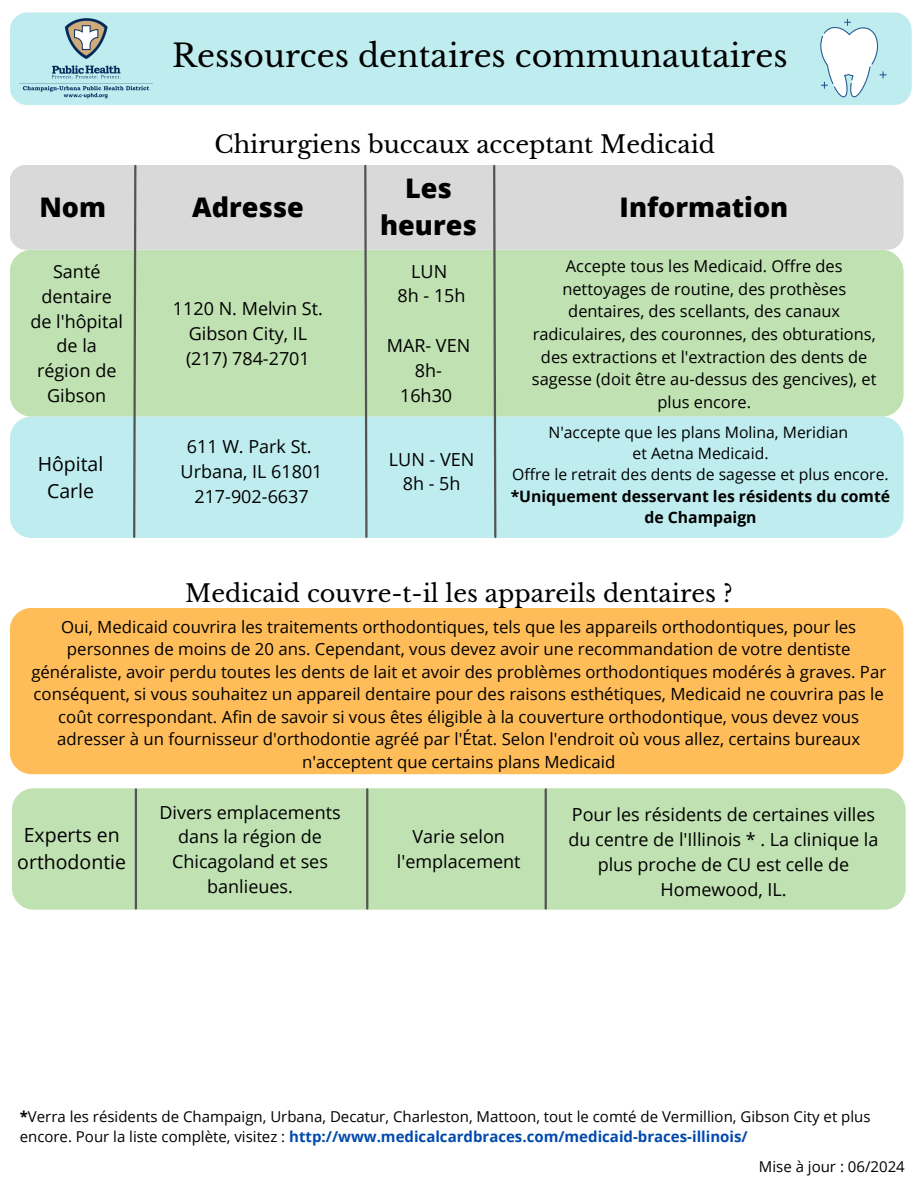
<style>
.page{position:relative;width:918px;height:1188px;background:#fff}
.page>*{position:absolute;margin:0;border:0;box-sizing:border-box;transform-origin:0 0}
.t1{font:31.35px "Libre Baskerville";color:#000}
.t2{font:800 27px/37.2px "Open Sans";color:#000;text-align:center}
.t3{font:24px "Libre Baskerville";color:#000}
.t4{font:19.5px/27px "Open Sans";color:#000;text-align:center}
.t5{font:18px/24.8px "Open Sans";color:#000;text-align:center}
.t6{font:16.8px/22.5px "Open Sans";color:#000;text-align:center}
.t7{font:16.35px/22.5px "Open Sans";color:#000;text-align:center}
.t8{font:15.75px/21.3px "Open Sans";color:#000;text-align:center}
.t9{font:15px/20.2px "Open Sans";color:#000}
.s1{font-weight:700}
.s2{font-weight:700;color:#004aad}
</style>
<div class="page">
<div style="left:10px;top:12px;width:902px;height:93px;background:#bfedef;border-radius:17px"></div>
<div style="left:10px;top:250px;width:893px;height:167px;background:#c0e1b1;border-radius:22px"></div>
<div style="left:10px;top:165px;width:894px;height:85px;background:#d9d9d9;border-radius:16px"></div>
<div style="left:10px;top:608px;width:894px;height:166px;background:#ffbd59;border-radius:22px"></div>
<div style="left:10px;top:417px;width:894px;height:121px;background:#bfedef;border-radius:22px"></div>
<svg style="left:132px;top:164px;width:6px;height:374px"></svg>
<svg style="left:363px;top:164px;width:6px;height:374px"></svg>
<svg style="left:492px;top:165px;width:6px;height:373px"></svg>
<svg style="left:820px;top:19px;width:67px;height:79px"></svg>
<img style="left:19px;top:19px;width:134px;height:80px">
<div style="left:12px;top:788px;width:894px;height:122px;background:#c0e1b1;border-radius:22px"></div>
<hr style="left:545px;top:789px;width:2px;height:120px;background:#545454">
<hr style="left:366px;top:789px;width:2px;height:120px;background:#545454">
<hr style="left:135px;top:789px;width:2px;height:120px;background:#545454">
<p class="t1" style="left:172px;top:37px;width:617px">Ressources dentaires communautaires</p>
<h4 class="t3" style="left:214px;top:130px;width:502px">Chirurgiens buccaux acceptant Medicaid</h4>
<h4 class="t2" style="left:620px;top:188px;width:170px">Information</h4>
<h3 class="t2" style="left:380px;top:169px;width:98px">Les heures</h3>
<h1 class="t2" style="left:39px;top:188px;width:68px">Nom</h1>
<p class="t2" style="left:192px;top:188px;width:113px">Adresse</p>
<h4 class="t5" style="left:30px;top:259px;width:94px">Santé dentaire de l'hôpital de la région de<br>Gibson</h4>
<h2 class="t4" style="left:38px;top:450px;width:67px">Hôpital<br>Carle</h2>
<h5 class="t5" style="left:173px;top:296px;width:151px">1120 N. Melvin St.<br>Gibson City, IL (217) 784-2701</h5>
<h2 class="t5" style="left:181px;top:434px;width:143px">611 W. Park St.<br>Urbana, IL 61801<br>217-902-6637</h2>
<h4 class="t5" style="left:398px;top:258px;width:70px">LUN<br>8h - 15h</h4>
<p class="t5" style="left:387px;top:333px;width:85px">MAR- VEN<br>8h-<br>16h30</p>
<h4 class="t5" style="left:389px;top:446px;width:87px">LUN - VEN<br>8h - 5h</h4>
<h4 class="t7" style="left:532px;top:255px;width:346px">Accepte tous les Medicaid. Offre des nettoyages de routine, des prothèses dentaires, des scellants, des canaux radiculaires, des couronnes, des obturations, des extractions et l'extraction des dents de sagesse (doit être au-dessus des gencives), et plus encore.</h4>
<h4 class="t8" style="left:511px;top:421px;width:381px">N'accepte que les plans Molina, Meridian<br>et Aetna Medicaid.<br>Offre le retrait des dents de sagesse et plus encore. <span class="s1">*Uniquement desservant les résidents du comté de Champaign</span></h4>
<h4 class="t3" style="left:185px;top:579px;width:549px">Medicaid couvre-t-il les appareils dentaires ?</h4>
<h5 class="t6" style="left:31px;top:615px;width:856px">Oui, Medicaid couvrira les traitements orthodontiques, tels que les appareils orthodontiques, pour les personnes de moins de 20 ans. Cependant, vous devez avoir une recommandation de votre dentiste généraliste, avoir perdu toutes les dents de lait et avoir des problèmes orthodontiques modérés à graves. Par conséquent, si vous souhaitez un appareil dentaire pour des raisons esthétiques, Medicaid ne couvrira pas le coût correspondant. Afin de savoir si vous êtes éligible à la couverture orthodontique, vous devez vous adresser à un fournisseur d'orthodontie agréé par l'État. Selon l'endroit où vous allez, certains bureaux n'acceptent que certains plans Medicaid</h5>
<h3 class="t4" style="left:17px;top:821px;width:110px">Experts en orthodontie</h3>
<h5 class="t5" style="left:159px;top:799px;width:183px">Divers emplacements dans la région de<br>Chicagoland et ses banlieues.</h5>
<h4 class="t5" style="left:397px;top:824px;width:125px">Varie selon l'emplacement</h4>
<h4 class="t5" style="left:568px;top:802px;width:312px">Pour les résidents de certaines villes du centre de l'Illinois * . La clinique la plus proche de CU est celle de<br>Homewood, IL.</h4>
<h4 class="t9" style="left:20px;top:1106px;width:852px"><span class="s1">*</span>Verra les résidents de Champaign, Urbana, Decatur, Charleston, Mattoon, tout le comté de Vermillion, Gibson City et plus encore. Pour la liste complète, visitez : <span class="s2">http://www.medicalcardbraces.com/medicaid-braces-illinois/</span></h4>
<h2 class="t9" style="left:759px;top:1156px;width:147px">Mise à jour : 06/2024</h2>
</div>
